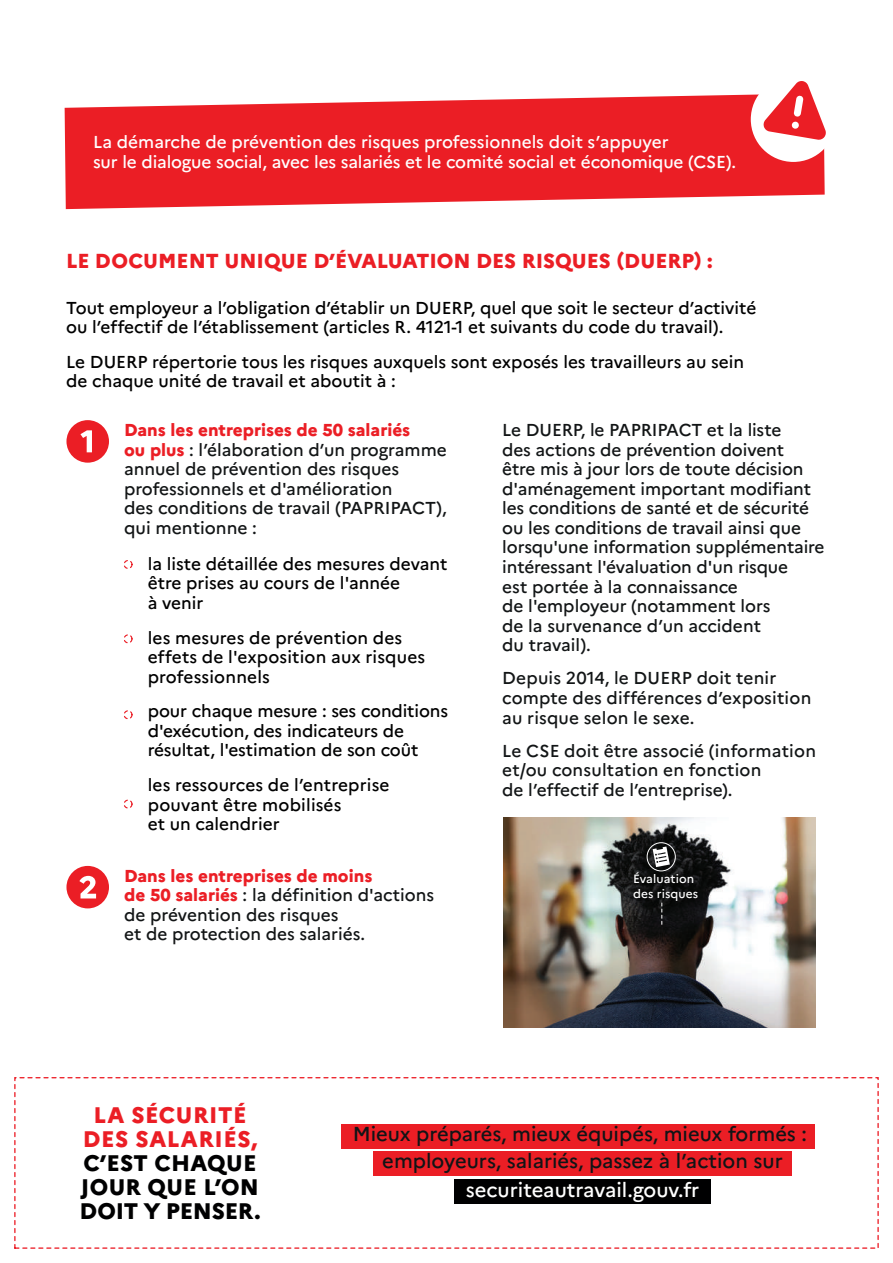
<style>
.page{position:relative;width:893px;height:1263px;background:#fff}
.page>*{position:absolute;margin:0;border:0;box-sizing:border-box;transform-origin:0 0}
.t1{font:800 22.5px/24px "Marianne";letter-spacing:.01em;color:#000001}
.t2{font:800 22.5px/24px "Marianne";letter-spacing:.025em;color:#eb1e25;text-align:center}
.t3{font:500 20.25px/26.8px "Marianne";color:#111416;text-align:center}
.t4{font:800 20.25px "Marianne";color:#eb1e25}
.t5{font:500 20.25px "Marianne";color:#fff}
.t6{font:500 17.25px/19.6px "Marianne";color:#121516}
.t7{font:500 17.25px/19.6px "Marianne";color:#000001}
.t8{font:500 17.25px/19.6px "Marianne";letter-spacing:-.01em;color:#fff}
.t9{font:500 12px/15px "Marianne";letter-spacing:.01em;color:#fff}
.s1{font-weight:800;color:#eb1e25}
</style>
<div class="page">
<img style="left:503px;top:818px;width:312px;height:210px">
<svg style="left:661px;top:913px;width:1px;height:12px"></svg>
<svg style="left:65px;top:94px;width:760px;height:115px;background:#ed3a40"></svg>
<div style="left:751px;top:77px;width:85px;height:85px;background:#fff;border-radius:50%"></div>
<svg style="left:763px;top:81px;width:63px;height:59px"></svg>
<svg style="left:66px;top:420px;width:43px;height:43px"></svg>
<svg style="left:66px;top:866px;width:43px;height:42px"></svg>
<div style="left:124px;top:560px;width:9px;height:9px;border:1px dashed #eb1f27;border-radius:50%"></div>
<div style="left:124px;top:634px;width:9px;height:9px;border:1px dashed #eb1f27;border-radius:50%"></div>
<div style="left:124px;top:710px;width:9px;height:9px;border:1px dashed #eb1f27;border-radius:50%"></div>
<div style="left:124px;top:799px;width:9px;height:9px;border:1px dashed #eb1f27;border-radius:50%"></div>
<div style="left:14px;top:1077px;width:865px;height:172px;background:#fff;border:1px dashed #ec1f28"></div>
<div style="left:455px;top:1179px;width:256px;height:25px;background:#000001"></div>
<div style="left:373px;top:1151px;width:419px;height:25px;background:#eb1e25"></div>
<div style="left:341px;top:1123px;width:473px;height:25px;background:#eb1e25"></div>
<img style="left:627px;top:866px;width:84px;height:47px">
<div style="left:647px;top:842px;width:29px;height:29px;border:1px solid #fff;border-radius:50%"></div>
<svg style="left:653px;top:846px;width:17px;height:21px"></svg>
<p class="t8" style="left:93px;top:131px;width:645px">La démarche de prévention des risques professionnels doit s’appuyer<br>sur le dialogue social, avec les salariés et le comité social et économique (CSE).</p>
<p class="t4" style="left:66px;top:245px;width:648px">LE DOCUMENT UNIQUE D’ÉVALUATION DES RISQUES (DUERP) :</p>
<p class="t7" style="left:66px;top:296px;width:692px">Tout employeur a l’obligation d’établir un DUERP, quel que soit le secteur d’activité ou l’effectif de l’établissement (articles R. 4121-1 et suivants du code du travail).</p>
<p class="t7" style="left:66px;top:350px;width:679px">Le DUERP répertorie tous les risques auxquels sont exposés les travailleurs au sein de chaque unité de travail et aboutit à :</p>
<p class="t6" style="left:124px;top:419px;width:324px"><span class="s1">Dans les entreprises de 50 salariés<br>ou plus</span> : l’élaboration d’un programme annuel de prévention des risques professionnels et d'amélioration<br>des conditions de travail (PAPRIPACT), qui mentionne :</p>
<p class="t6" style="left:502px;top:419px;width:324px">Le DUERP, le PAPRIPACT et la liste<br>des actions de prévention doivent<br>être mis à jour lors de toute décision d'aménagement important modifiant les conditions de santé et de sécurité ou les conditions de travail ainsi que lorsqu'une information supplémentaire intéressant l'évaluation d'un risque<br>est portée à la connaissance<br>de l'employeur (notamment lors<br>de la survenance d’un accident<br>du travail).</p>
<p class="t6" style="left:502px;top:667px;width:311px">Depuis 2014, le DUERP doit tenir compte des différences d’exposition au risque selon le sexe.</p>
<p class="t6" style="left:502px;top:739px;width:315px">Le CSE doit être associé (information et/ou consultation en fonction<br>de l’effectif de l’entreprise).</p>
<p class="t7" style="left:148px;top:552px;width:301px">la liste détaillée des mesures devant être prises au cours de l'année<br>à venir</p>
<p class="t7" style="left:148px;top:626px;width:279px">les mesures de prévention des effets de l'exposition aux risques professionnels</p>
<p class="t7" style="left:148px;top:700px;width:302px">pour chaque mesure : ses conditions d'exécution, des indicateurs de résultat, l'estimation de son coût</p>
<p class="t7" style="left:148px;top:774px;width:243px">les ressources de l’entreprise pouvant être mobilisés<br>et un calendrier</p>
<p class="t6" style="left:124px;top:864px;width:312px"><span class="s1">Dans les entreprises de moins<br>de 50 salariés</span> : la définition d'actions de prévention des risques<br>et de protection des salariés.</p>
<p class="t9" style="left:633px;top:870px;width:67px">Évaluation des risques</p>
<h1 class="t2" style="left:83px;top:1101px;width:176px">LA SÉCURITÉ<br>DES SALARIÉS,</h1>
<h1 class="t1" style="left:80px;top:1149px;width:182px">C’EST CHAQUE<br>JOUR QUE L’ON<br>DOIT Y PENSER.</h1>
<p class="t3" style="left:353px;top:1119px;width:456px">Mieux préparés, mieux équipés, mieux formés : employeurs, salariés, passez à l’action sur</p>
<p class="t5" style="left:466px;top:1174px;width:235px">securiteautravail.gouv.fr</p>
</div>
